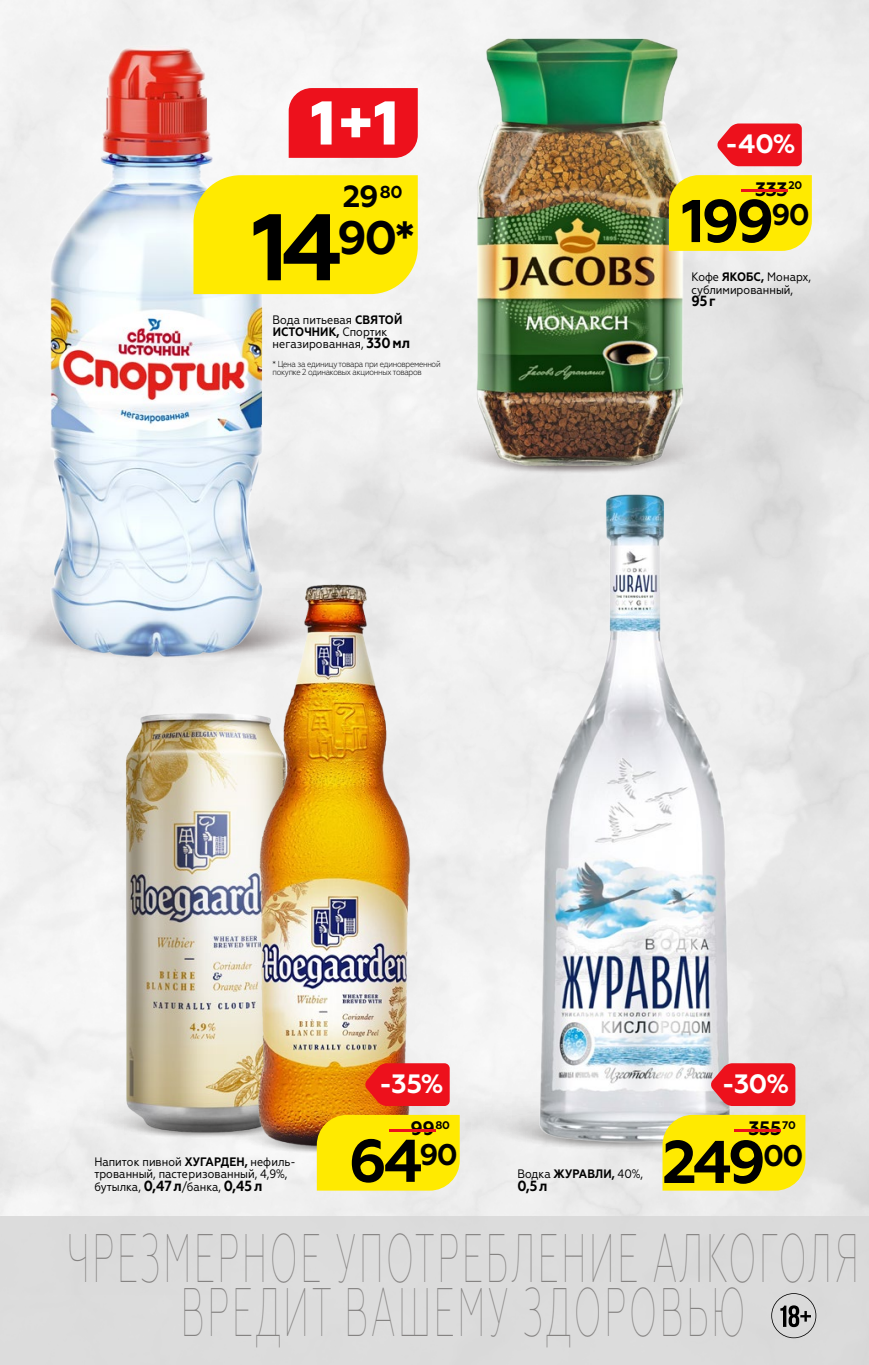
<style>
.page{position:relative;width:869px;height:1365px;background:#fff}
.page>*{position:absolute;margin:0;border:0;box-sizing:border-box;transform-origin:0 0}
.t1{font:100 68.42px/54.4px "Geometria Narrow";letter-spacing:.07em;color:#858382;text-align:center;scale:.56 1}
.t2{font:700 60.2px "Geometria";letter-spacing:-.06em;color:#000}
.t3{font:700 46.73px "Geometria";color:#000}
.t4{font:700 30.45px "Geometria";color:#000}
.t5{font:700 26.6px "Geometria";color:#fff}
.t6{font:700 19.43px "Geometria";letter-spacing:-.03em;color:#000}
.t7{font:700 14.7px "Geometria Narrow";color:#000}
.t8{font:12.25px/12.2px "Geometria Narrow";color:#000}
.t9{font:700 11.03px "Geometria";color:#000}
.t10{font:300 8.75px/7.9px "Geometria Narrow";letter-spacing:-.03em;color:#000}
.s1{font-size:94.33px}
.s2{font-weight:700}
.s3{font-weight:700;font-size:14.7px}
.s4{font-size:19.43px;color:#ed111c}
</style>
<div class="page">
<img style="left:0;top:0;width:868px;height:1215px">
<div style="left:0;top:1215px;width:868px;height:149px;background:#d7d7d7"></div>
<svg style="left:771px;top:1293px;width:44px;height:44px"></svg>
<img style="left:382px;top:465px;width:389px;height:17px">
<img style="left:363px;top:38px;width:427px;height:427px">
<div style="left:106px;top:560px;width:320px;height:108px;background:#e9e9e9"></div>
<img style="left:24px;top:32px;width:257px;height:625px">
<img style="left:436px;top:1059px;width:405px;height:92px">
<img style="left:508px;top:482px;width:229px;height:672px">
<div style="left:662px;top:1114px;width:143px;height:76px;background:#ffea00"></div>
<svg style="left:710px;top:1063px;width:85px;height:42px;background:#e9242e"></svg>
<div style="left:668px;top:175px;width:143px;height:76px;background:#ffea00"></div>
<svg style="left:716px;top:123px;width:85px;height:43px;background:#ed2a34"></svg>
<div style="left:193px;top:175px;width:224px;height:119px;background:#ffea00"></div>
<svg style="left:288px;top:88px;width:129px;height:70px"></svg>
<img style="left:106px;top:704px;width:143px;height:366px">
<img style="left:249px;top:573px;width:187px;height:584px">
<img style="left:230px;top:1086px;width:274px;height:69px">
<div style="left:316px;top:1114px;width:143px;height:76px;background:#ffea00"></div>
<svg style="left:364px;top:1063px;width:85px;height:42px;background:#eb1d1a"></svg>
<img style="left:0;top:290px;width:106px;height:515px">
<img style="left:0;top:435px;width:55px;height:370px">
<img style="left:0;top:805px;width:230px;height:411px">
<img style="left:0;top:900px;width:14px;height:316px">
<h3 class="t4" style="left:343px;top:179px;width:61px">29<sup>80</sup></h3>
<h3 class="t3" style="left:251px;top:209px;width:164px"><span class="s1">14</span>90*</h3>
<p class="t8" style="left:272px;top:313px;width:139px">Вода питьевая <span class="s2">СВЯТОЙ<br>ИСТОЧНИК,</span> Спортик негазированная, <span class="s3">330мл</span></p>
<p class="t10" style="left:272px;top:359px;width:169px">* Цена за единицу товара при единовременной покупке 2 одинаковых акционных товаров</p>
<h3 class="t5" style="left:724px;top:128px;width:72px">-40%</h3>
<p class="t9" style="left:725px;top:179px;width:78px"><span class="s4">-</span>20</p>
<h3 class="t6" style="left:754px;top:177px;width:34px">333</h3>
<h2 class="t2" style="left:681px;top:185px;width:130px">199<sup>90</sup></h2>
<p class="t8" style="left:691px;top:271px;width:121px">Кофе <span class="s2">ЯКОБС,</span> Монарх, сублимированный,</p>
<p class="t7" style="left:691px;top:292px;width:26px">95г</p>
<p class="t8" style="left:94px;top:1155px;width:203px">Напиток пивной <span class="s2">ХУГАРДЕН,</span> нефиль&shy;трованный, пастеризованный, 4,9%, бутылка, <span class="s3">0,47л</span>/банка, <span class="s3">0,45л</span></p>
<h3 class="t5" style="left:379px;top:1067px;width:66px">-35%</h3>
<p class="t9" style="left:374px;top:1118px;width:78px"><span class="s4">-</span>80</p>
<h3 class="t6" style="left:410px;top:1116px;width:26px">99</h3>
<h2 class="t2" style="left:348px;top:1124px;width:111px">64<sup>90</sup></h2>
<p class="t8" style="left:517px;top:1167px;width:127px">Водка <span class="s2">ЖУРАВЛИ,</span> 40%,</p>
<p class="t7" style="left:517px;top:1176px;width:32px">0,5л</p>
<h3 class="t5" style="left:721px;top:1067px;width:69px">-30%</h3>
<p class="t9" style="left:719px;top:1118px;width:78px"><span class="s4">-</span>70</p>
<h3 class="t6" style="left:748px;top:1116px;width:34px">355</h3>
<h2 class="t2" style="left:662px;top:1126px;width:143px">249<sup>00</sup></h2>
<h1 class="t1" style="left:67px;top:1229px;width:1414px">ЧРЕЗМЕРНОЕ УПОТРЕБЛЕНИЕ АЛКОГОЛЯ<br>ВРЕДИТ ВАШЕМУ ЗДОРОВЬЮ</h1>
</div>
